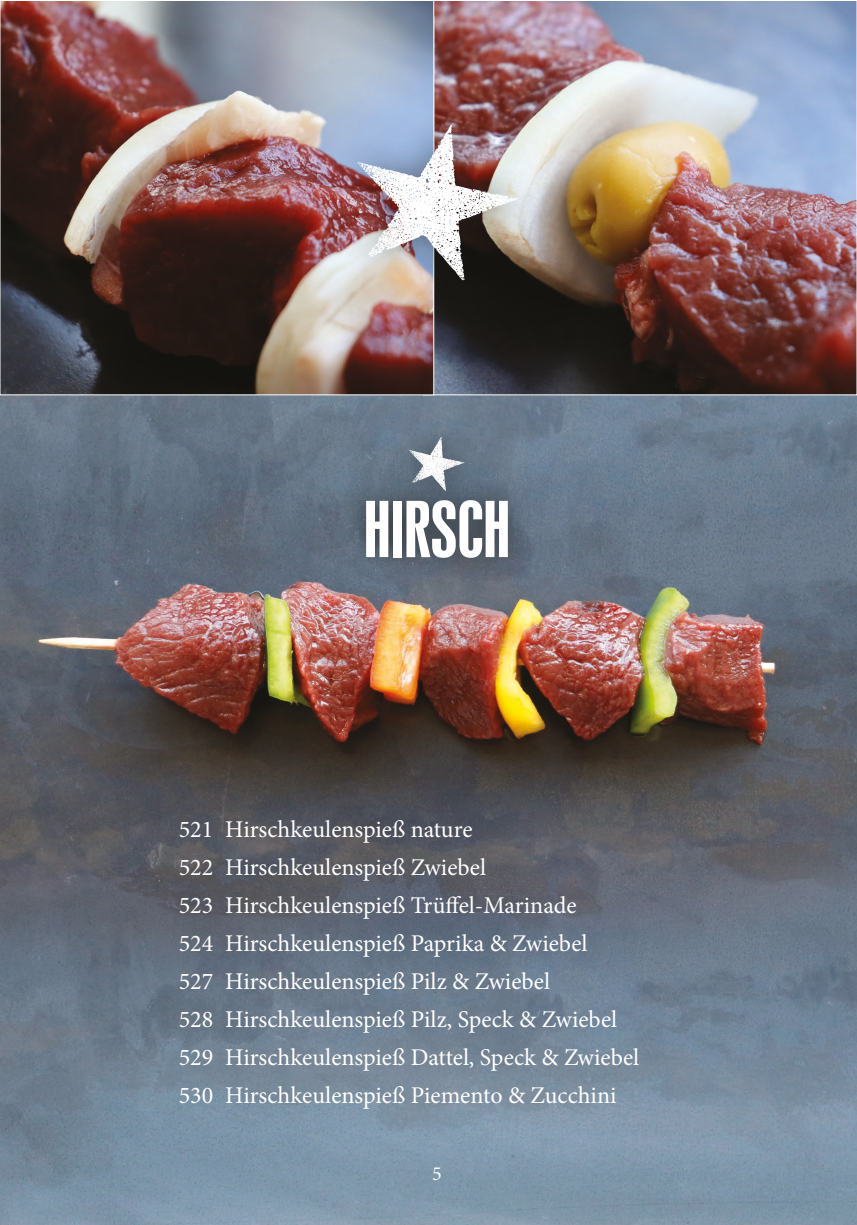
<style>
.page{position:relative;width:857px;height:1225px;background:#fff}
.page>*{position:absolute;margin:0;border:0;box-sizing:border-box;transform-origin:0 0}
.t1{font:72px "Swiss 924 BT Regular B";letter-spacing:-.005em;color:#fff}
.t2{font:24px "Minion Pro";color:#fff}
.t3{font:20px "Minion Pro";color:#fff}
</style>
<div class="page">
<img style="left:0;top:395px;width:856px;height:830px">
<div style="left:341px;top:476px;width:191px;height:106px;background:#1d1d1b;opacity:.65"></div>
<div style="left:382px;top:411px;width:107px;height:106px;background:#1d1d1b;opacity:.5"></div>
<svg style="left:408px;top:437px;width:56px;height:54px"></svg>
<img style="left:434px;top:2px;width:420px;height:391px">
<img style="left:2px;top:2px;width:430px;height:391px">
<div style="left:331px;top:99px;width:212px;height:208px;background:#1d1d1b;opacity:.5"></div>
<img style="left:357px;top:125px;width:161px;height:155px">
<p class="t1" style="left:363px;top:486px;width:148px">HIRSCH</p>
<p class="t2" style="left:179px;top:813px;width:295px">521 Hirschkeulenspieß nature</p>
<p class="t2" style="left:179px;top:851px;width:309px">522 Hirschkeulenspieß Zwiebel</p>
<p class="t2" style="left:179px;top:889px;width:399px">523 Hirschkeulenspieß Trüffel-Marinade</p>
<p class="t2" style="left:179px;top:927px;width:410px">524 Hirschkeulenspieß Paprika &amp; Zwiebel</p>
<p class="t2" style="left:179px;top:965px;width:372px">527 Hirschkeulenspieß Pilz &amp; Zwiebel</p>
<p class="t2" style="left:179px;top:1003px;width:439px">528 Hirschkeulenspieß Pilz, Speck &amp; Zwiebel</p>
<p class="t2" style="left:179px;top:1041px;width:462px">529 Hirschkeulenspieß Dattel, Speck &amp; Zwiebel</p>
<p class="t2" style="left:179px;top:1079px;width:439px">530 Hirschkeulenspieß Piemento &amp; Zucchini</p>
<p class="t3" style="left:432px;top:1160px;width:11px">5</p>
</div>
